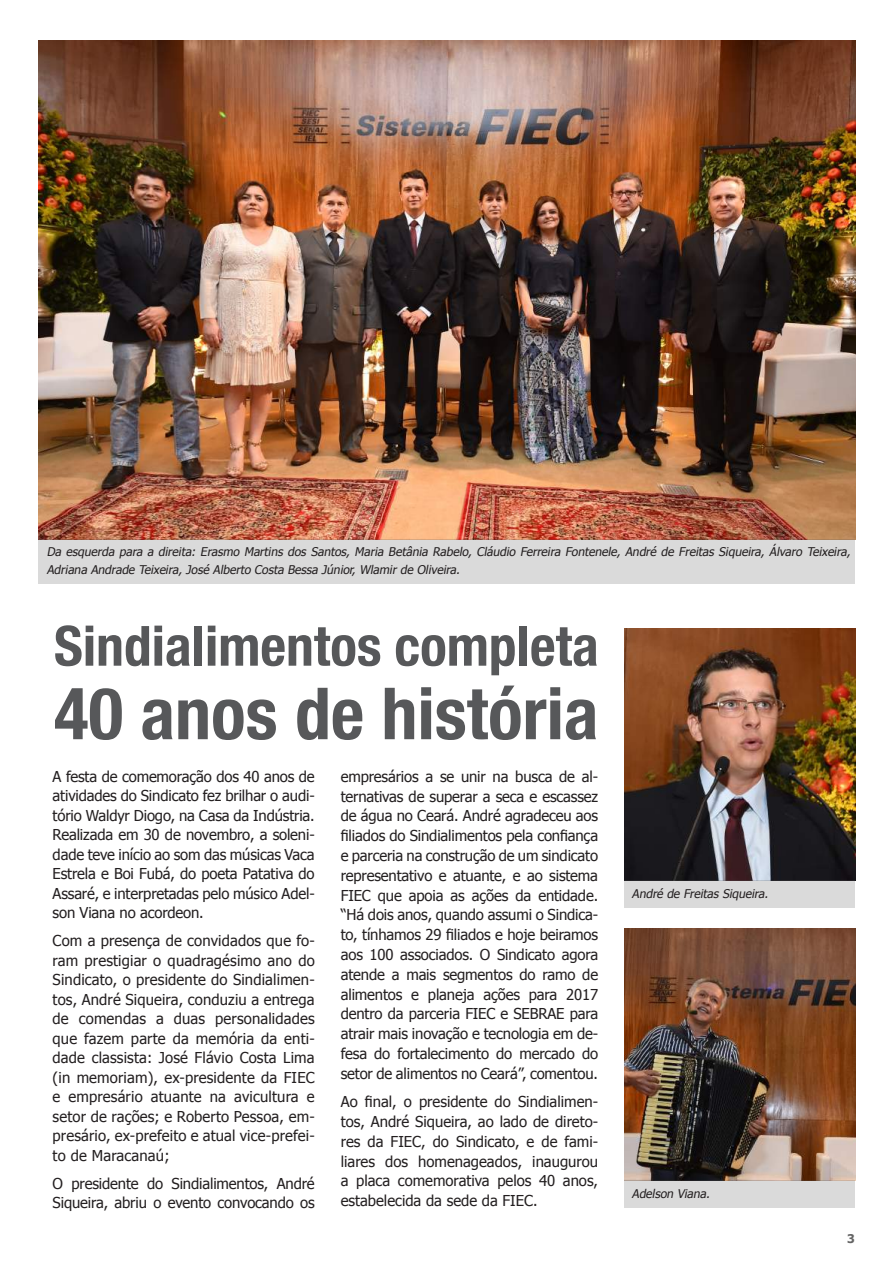
<style>
.page{position:relative;width:893px;height:1263px;background:#fff}
.page>*{position:absolute;margin:0;border:0;box-sizing:border-box;transform-origin:0 0}
.t1{font:700 condensed 72px "Helvetica Neue";color:#57585a}
.t2{font:700 condensed 55.5px "Helvetica Neue";color:#57585a}
.t3{font:15px/19.8px "Tahoma";letter-spacing:-.01em;color:#231f20;text-align:justify}
.t4{font:italic 12px/18px "Tahoma";color:#231f20}
.t5{font:700 12px "Tahoma";color:#646464}
</style>
<div class="page">
<img style="left:624px;top:928px;width:231px;height:252px">
<img style="left:624px;top:628px;width:231px;height:252px">
<img style="left:39px;top:40px;width:816px;height:499px">
<div style="left:39px;top:539px;width:816px;height:45px;background:#dadada"></div>
<div style="left:624px;top:880px;width:231px;height:28px;background:#dadada"></div>
<div style="left:624px;top:1180px;width:231px;height:28px;background:#dadada"></div>
<p class="t4" style="left:47px;top:542px;width:808px">Da esquerda para a direita: Erasmo Martins dos Santos, Maria Betânia Rabelo, Cláudio Ferreira Fontenele, André de Freitas Siqueira, Álvaro Teixeira,<br>Adriana Andrade Teixeira, José Alberto Costa Bessa Júnior, Wlamir de Oliveira.</p>
<h2 class="t2" style="left:54px;top:612px;width:546px">Sindialimentos completa</h2>
<h1 class="t1" style="left:54px;top:670px;width:546px">40 anos de história</h1>
<p class="t3" style="left:53px;top:766px;width:264px">A festa de comemoração dos 40 anos de atividades do Sindicato fez brilhar o audi&shy;tório Waldyr Diogo, na Casa da Indústria.<br>Realizada em 30 de novembro, a soleni&shy;dade teve início ao som das músicas Vaca Estrela e Boi Fubá, do poeta Patativa do Assaré, e interpretadas pelo músico Adel&shy;son Viana no acordeon.</p>
<p class="t3" style="left:53px;top:930px;width:264px">Com a presença de convidados que fo&shy;ram prestigiar o quadragésimo ano do Sindicato, o presidente do Sindialimen&shy;tos, André Siqueira, conduziu a entrega de comendas a duas personalidades que fazem parte da memória da enti&shy;dade classista: José Flávio Costa Lima (in memoriam), ex-presidente da FIEC e empresário atuante na avicultura e setor de rações; e Roberto Pessoa, em&shy;presário, ex-prefeito e atual vice-prefei&shy;to de Maracanaú;</p>
<p class="t3" style="left:53px;top:1173px;width:264px">O presidente do Sindialimentos, André<br>Siqueira, abriu o evento convocando os</p>
<p class="t3" style="left:341px;top:766px;width:259px">empresários a se unir na busca de al&shy;ternativas de superar a seca e escassez de água no Ceará. André agradeceu aos filiados do Sindialimentos pela confiança e parceria na construção de um sindicato representativo e atuante, e ao sistema FIEC que apoia as ações da entidade. “Há dois anos, quando assumi o Sindica&shy;to, tínhamos 29 filiados e hoje beiramos aos 100 associados. O Sindicato agora atende a mais segmentos do ramo de alimentos e planeja ações para 2017 dentro da parceria FIEC e SEBRAE para atrair mais inovação e tecnologia em de&shy;fesa do fortalecimento do mercado do setor de alimentos no Ceará”, comentou.</p>
<p class="t3" style="left:341px;top:1091px;width:259px">Ao final, o presidente do Sindialimen&shy;tos, André Siqueira, ao lado de direto&shy;res da FIEC, do Sindicato, e de fami&shy;liares dos homenageados, inaugurou a placa comemorativa pelos 40 anos, estabelecida da sede da FIEC.</p>
<p class="t4" style="left:632px;top:884px;width:141px">André de Freitas Siqueira.</p>
<p class="t4" style="left:632px;top:1184px;width:82px">Adelson Viana.</p>
<p class="t5" style="left:847px;top:1231px;width:9px">3</p>
</div>
